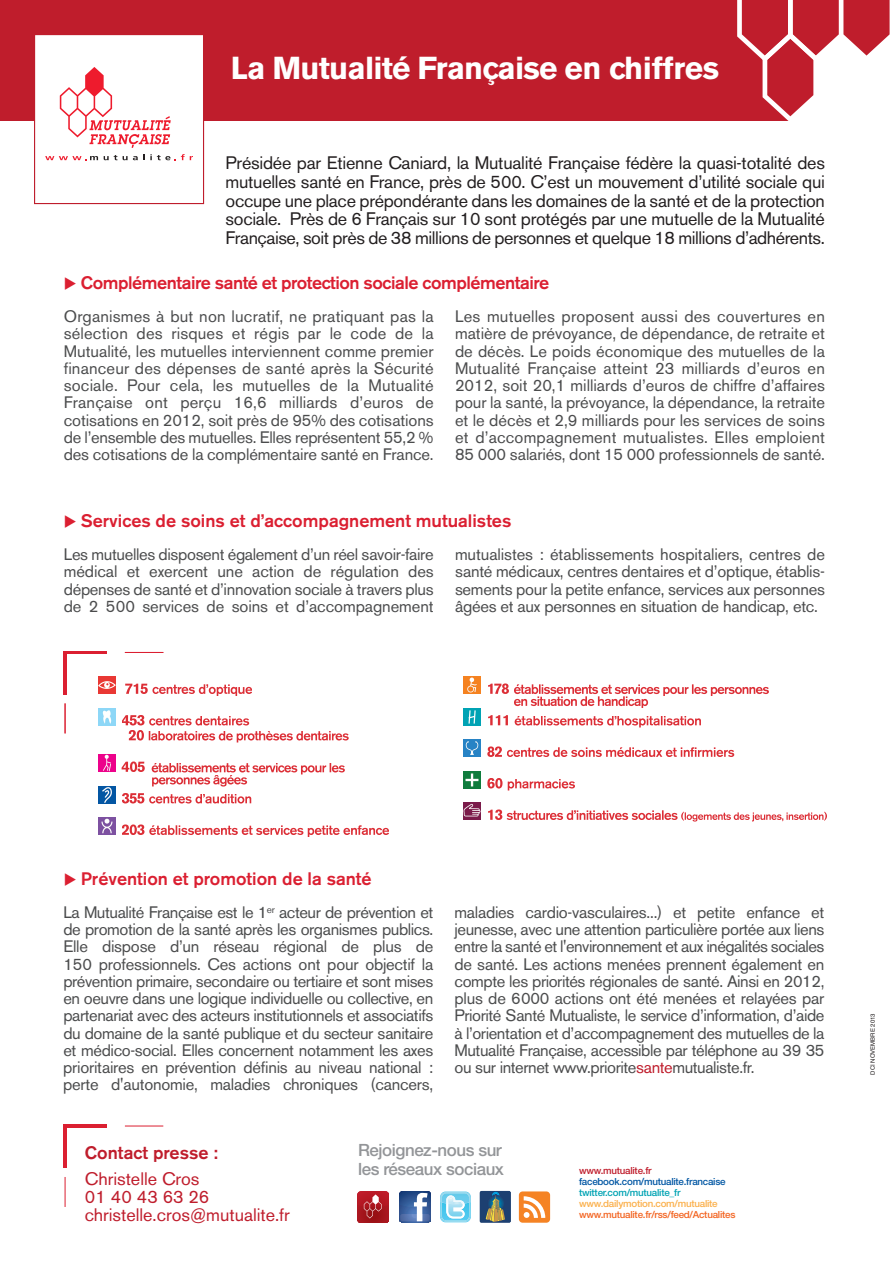
<style>
.page{position:relative;width:893px;height:1263px;background:#fff}
.page>*{position:absolute;margin:0;border:0;box-sizing:border-box;transform-origin:0 0}
.t1{font:700 31.5px "Akzidenz Grotesk BE";letter-spacing:-.025em;color:#fff}
.t2{font:18px/18.8px "Akzidenz Grotesk BE";letter-spacing:-.025em;color:#231f20;text-align:justify}
.t3{font:500 18px "Akzidenz Grotesk BE";color:#db1f31}
.t4{font:500 18px "Akzidenz Grotesk BE";letter-spacing:-.025em;color:#db1f31}
.t5{font:18px/18px "Akzidenz Grotesk BE";color:#bf1d2c}
.t6{font:500 18px "Akzidenz Grotesk BE";color:#bf1d2c}
.t7{font:500 16.95px/19px "Helvetica Neue LT Std";letter-spacing:-.025em;color:#939598}
.t8{font:16.5px/17.2px "Akzidenz Grotesk BE";letter-spacing:-.015em;color:#4b4c4d;text-align:justify}
.t9{font:500 9.75px "Helvetica Neue LT Std";letter-spacing:-.025em;color:#f36421}
.t10{font:500 9.75px "Helvetica Neue LT Std";letter-spacing:-.025em;color:#0156a3}
.t11{font:500 9.75px "Helvetica Neue LT Std";letter-spacing:-.025em;color:#fbb04b}
.t12{font:500 9.75px "Helvetica Neue LT Std";letter-spacing:-.025em;color:#00a3b3}
.t13{font:500 9.75px "Helvetica Neue LT Std";letter-spacing:-.025em;color:#bf1d2c}
.t14{font:6px "Helvetica";color:#231f20}
.s1{color:#bf1d2c}
</style>
<div class="page">
<div style="left:0;top:0;width:893px;height:121px;background:#bf1d2c"></div>
<svg style="left:737px;top:0;width:156px;height:121px"></svg>
<div style="left:64px;top:651px;width:43px;height:44px;background:#db1f31"></div>
<div style="left:67px;top:654px;width:44px;height:44px;background:#fff"></div>
<hr style="left:125px;top:652px;width:38px;height:1px;background:#db1f31">
<hr style="left:65px;top:703px;width:1px;height:30px;background:#db1f31">
<div style="left:64px;top:1125px;width:43px;height:43px;background:#db1f31"></div>
<div style="left:67px;top:1128px;width:44px;height:43px;background:#fff"></div>
<hr style="left:125px;top:1126px;width:38px;height:1px;background:#db1f31">
<hr style="left:65px;top:1177px;width:1px;height:30px;background:#db1f31">
<svg style="left:125px;top:684px;width:118px;height:12px"></svg>
<svg style="left:122px;top:715px;width:106px;height:25px"></svg>
<svg style="left:122px;top:761px;width:23px;height:11px"></svg>
<svg style="left:122px;top:793px;width:107px;height:10px"></svg>
<svg style="left:122px;top:824px;width:103px;height:11px"></svg>
<svg style="left:488px;top:715px;width:20px;height:10px"></svg>
<svg style="left:515px;top:716px;width:76px;height:9px"></svg>
<svg style="left:487px;top:746px;width:108px;height:11px"></svg>
<svg style="left:487px;top:778px;width:15px;height:10px"></svg>
<svg style="left:508px;top:779px;width:67px;height:11px"></svg>
<svg style="left:488px;top:809px;width:100px;height:11px"></svg>
<svg style="left:681px;top:811px;width:69px;height:10px"></svg>
<img style="left:99px;top:677px;width:17px;height:17px">
<img style="left:99px;top:786px;width:17px;height:17px">
<img style="left:464px;top:803px;width:17px;height:17px">
<img style="left:99px;top:708px;width:17px;height:17px">
<img style="left:99px;top:818px;width:17px;height:17px">
<img style="left:464px;top:708px;width:17px;height:17px">
<img style="left:99px;top:755px;width:17px;height:17px">
<img style="left:464px;top:771px;width:17px;height:17px">
<img style="left:464px;top:677px;width:17px;height:17px">
<img style="left:464px;top:740px;width:17px;height:17px">
<svg style="left:488px;top:683px;width:106px;height:23px"></svg>
<svg style="left:152px;top:763px;width:74px;height:23px"></svg>
<div style="left:35px;top:35px;width:168px;height:168px;background:#fff"></div>
<svg style="left:60px;top:67px;width:111px;height:81px"></svg>
<svg style="left:45px;top:156px;width:53px;height:4px"></svg>
<svg style="left:104px;top:154px;width:89px;height:6px"></svg>
<div style="left:34px;top:34px;width:170px;height:170px;border:1px solid #bf1d2c"></div>
<svg style="left:358px;top:1191px;width:31px;height:31px"></svg>
<svg style="left:399px;top:1191px;width:32px;height:31px"></svg>
<svg style="left:440px;top:1191px;width:31px;height:31px"></svg>
<svg style="left:480px;top:1191px;width:31px;height:32px"></svg>
<div style="left:519px;top:1191px;width:31px;height:32px;background:#f58324;border-radius:4px"></div>
<svg style="left:524px;top:1196px;width:21px;height:22px"></svg>
<h1 class="t1" style="left:231px;top:55px;width:490px">La Mutualité Française en chiffres</h1>
<p class="t2" style="left:226px;top:155px;width:601px">Présidée par Etienne Caniard, la Mutualité Française fédère la quasi-totalité des mutuelles santé en France, près de 500. C’est un mouvement d’utilité sociale qui occupe une place prépondérante dans les domaines de la santé et de la protection sociale. Près de 6 Français sur 10 sont protégés par une mutuelle de la Mutualité Française, soit près de 38 millions de personnes et quelque 18 millions d’adhérents.</p>
<p class="t4" style="left:64px;top:276px;width:487px">◆ Complémentaire santé et protection sociale complémentaire</p>
<p class="t8" style="left:64px;top:309px;width:371px">Organismes à but non lucratif, ne pratiquant pas la sélection des risques et régis par le code de la Mutualité, les mutuelles interviennent comme premier financeur des dépenses de santé après la Sécurité sociale. Pour cela, les mutuelles de la Mutualité Française ont perçu 16,6 milliards d’euros de cotisations en 2012, soit près de 95% des cotisations de l’ensemble des mutuelles. Elles représentent 55,2 % des cotisations de la complémentaire santé en France.</p>
<p class="t8" style="left:455px;top:309px;width:371px">Les mutuelles proposent aussi des couvertures en matière de prévoyance, de dépendance, de retraite et de décès. Le poids économique des mutuelles de la Mutualité Française atteint 23 milliards d’euros en 2012, soit 20,1 milliards d’euros de chiffre d’affaires pour la santé, la prévoyance, la dépendance, la retraite et le décès et 2,9 milliards pour les services de soins et d’accompagnement mutualistes. Elles emploient 85 000 salariés, dont 15 000 professionnels de santé.</p>
<p class="t3" style="left:64px;top:514px;width:449px">◆ Services de soins et d’accompagnement mutualistes</p>
<p class="t8" style="left:64px;top:548px;width:371px">Les mutuelles disposent également d’un réel savoir-faire médical et exercent une action de régulation des dépenses de santé et d’innovation sociale à travers plus de 2 500 services de soins et d’accompagnement</p>
<p class="t8" style="left:455px;top:548px;width:371px">mutualistes : établissements hospitaliers, centres de santé médicaux, centres dentaires et d’optique, établis&shy;sements pour la petite enfance, services aux personnes âgées et aux personnes en situation de handicap, etc.</p>
<p class="t3" style="left:64px;top:872px;width:309px">◆ Prévention et promotion de la santé</p>
<p class="t8" style="left:63px;top:905px;width:372px">La Mutualité Française est le 1<sup>er</sup> acteur de prévention et de promotion de la santé après les organismes publics.<br>Elle dispose d’un réseau régional de plus de 150 professionnels. Ces actions ont pour objectif la prévention primaire, secondaire ou tertiaire et sont mises en oeuvre dans une logique individuelle ou collective, en partenariat avec des acteurs institutionnels et associatifs du domaine de la santé publique et du secteur sanitaire et médico-social. Elles concernent notamment les axes prioritaires en prévention définis au niveau national : perte d'autonomie, maladies chroniques (cancers,</p>
<p class="t8" style="left:454px;top:905px;width:371px">maladies cardio-vasculaires...) et petite enfance et jeunesse, avec une attention particulière portée aux liens entre la santé et l'environnement et aux inégalités sociales de santé. Les actions menées prennent également en compte les priorités régionales de santé. Ainsi en 2012, plus de 6000 actions ont été menées et relayées par Priorité Santé Mutualiste, le service d’information, d’aide à l’orientation et d’accompagnement des mutuelles de la Mutualité Française, accessible par téléphone au 39 35 ou sur internet www.priorite<span class="s1">sante</span>mutualiste.fr.</p>
<p class="t6" style="left:85px;top:1146px;width:134px">Contact presse :</p>
<p class="t5" style="left:85px;top:1172px;width:206px">Christelle Cros<br>01 40 43 63 26 christelle.cros@mutualite.fr</p>
<p class="t7" style="left:358px;top:1142px;width:147px">Rejoignez-nous sur les réseaux sociaux</p>
<p class="t13" style="left:579px;top:1167px;width:74px">www.mutualite.fr</p>
<p class="t10" style="left:579px;top:1178px;width:148px">facebook.com/mutualite.francaise</p>
<p class="t12" style="left:579px;top:1189px;width:103px">twitter.com/mutualite_fr</p>
<p class="t11" style="left:579px;top:1200px;width:140px">www.dailymotion.com/mutualite</p>
<p class="t9" style="left:579px;top:1211px;width:158px">www.mutualite.fr/rss/feed/Actualites</p>
<p class="t14" style="left:869px;top:1075px;width:63px;rotate:-90deg">DCI NOVEMBRE 2013</p>
</div>
